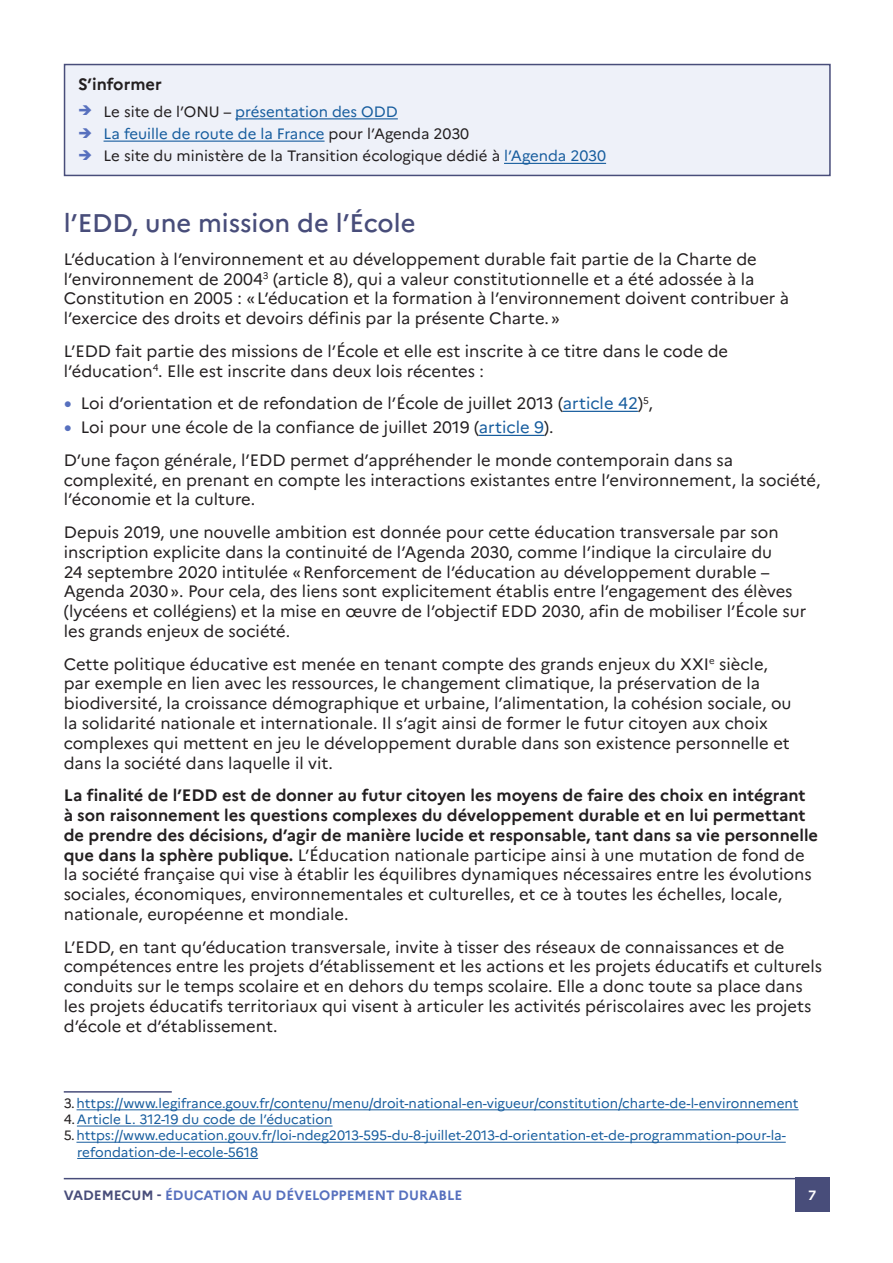
<style>
.page{position:relative;width:893px;height:1263px;background:#fff}
.page>*{position:absolute;margin:0;border:0;box-sizing:border-box;transform-origin:0 0}
.Titre_2{font:500 25.5px "Marianne";color:#484d7a}
.t1{font:16.5px/19.8px "Marianne";color:#231f20}
.Encadré_texte_titres{font:700 16.5px/19.8px "Marianne";color:#231f20}
.t2{font:15px "Marianne";color:#175d9e}
.t3{font:15px "Marianne";color:#231f20}
.Note_de_bas_de_page{font:13.5px/16.2px "Marianne";color:#175d9e}
.t4{font:700 13.5px "Marianne";color:#5770be}
.t5{font:700 13.5px "Marianne";color:#fff}
.s1{color:#5770be}
.s2{color:#231f20}
.s3{color:#175d9e}
.s4{font-family:"Arial";font-size:13.5px;color:#5770be}
.s5{font-weight:400}
.s6{color:#484d7a}
</style>
<div class="page">
<hr style="left:64px;top:1178px;width:765px;height:1px;background:#484d7a">
<div style="left:795px;top:1178px;width:34px;height:34px;background:#484d7a"></div>
<hr style="left:563px;top:411px;width:75px;height:1px;background:#175d9e">
<hr style="left:479px;top:435px;width:65px;height:1px;background:#175d9e">
<div style="left:65px;top:65px;width:765px;height:110px;background:#eef1f9"></div>
<hr style="left:235px;top:118px;width:163px;height:1px;background:#175d9e">
<hr style="left:104px;top:141px;width:221px;height:1px;background:#175d9e">
<hr style="left:504px;top:163px;width:102px;height:1px;background:#175d9e">
<div style="left:64px;top:64px;width:767px;height:112px;border:2px solid #484d7a"></div>
<hr style="left:64px;top:1091px;width:108px;height:1px;background:#484d7a">
<hr style="left:77px;top:1109px;width:722px;height:1px;background:#175d9e">
<hr style="left:77px;top:1125px;width:256px;height:1px;background:#175d9e">
<hr style="left:76px;top:1142px;width:710px;height:1px;background:#175d9e">
<hr style="left:77px;top:1158px;width:181px;height:1px;background:#175d9e">
<p class="Encadré_texte_titres" style="left:78px;top:75px;width:85px">S’informer</p>
<p class="t2" style="left:78px;top:102px;width:321px"><span class="s1">➔</span> <span class="s2">Le site de l’ONU –</span> présentation des ODD</p>
<p class="t2" style="left:78px;top:125px;width:393px"><span class="s1">➔</span> La feuille de route de la France <span class="s2">pour l’Agenda 2030</span></p>
<p class="t3" style="left:78px;top:147px;width:530px"><span class="s1">➔</span> Le site du ministère de la Transition écologique dédié à <span class="s3">l’Agenda 2030</span></p>
<p class="Titre_2" style="left:64px;top:208px;width:353px">l’EDD, une mission de l’École</p>
<p class="t1" style="left:64px;top:249px;width:727px">L’éducation à l’environnement et au développement durable fait partie de la Charte de l’environnement de 2004<sup>3</sup> (article 8), qui a valeur constitutionnelle et a été adossée à la Constitution en 2005 : «L’éducation et la formation à l’environnement doivent contribuer à l’exercice des droits et devoirs définis par la présente Charte. »</p>
<p class="t1" style="left:64px;top:341px;width:666px">L’EDD fait partie des missions de l’École et elle est inscrite à ce titre dans le code de l’éducation<sup>4</sup>. Elle est inscrite dans deux lois récentes :</p>
<p class="t1" style="left:64px;top:393px;width:591px"><span class="s4">●</span> Loi d’orientation et de refondation de l’École de juillet 2013 (<span class="s3">article 42</span>)<sup>5</sup>,</p>
<p class="t1" style="left:64px;top:417px;width:489px"><span class="s4">●</span> Loi pour une école de la confiance de juillet 2019 (<span class="s3">article 9</span>).</p>
<p class="t1" style="left:64px;top:450px;width:758px">D’une façon générale, l’EDD permet d’appréhender le monde contemporain dans sa complexité, en prenant en compte les interactions existantes entre l’environnement, la société, l’économie et la culture.</p>
<p class="t1" style="left:64px;top:522px;width:744px">Depuis 2019, une nouvelle ambition est donnée pour cette éducation transversale par son inscription explicite dans la continuité de l’Agenda 2030, comme l’indique la circulaire du<br>24 septembre 2020 intitulée «Renforcement de l’éducation au développement durable – Agenda 2030». Pour cela, des liens sont explicitement établis entre l’engagement des élèves (lycéens et collégiens) et la mise en œuvre de l’objectif EDD 2030, afin de mobiliser l’École sur les grands enjeux de société.</p>
<p class="t1" style="left:64px;top:654px;width:729px">Cette politique éducative est menée en tenant compte des grands enjeux du XXI<sup>e</sup> siècle, par exemple en lien avec les ressources, le changement climatique, la préservation de la biodiversité, la croissance démographique et urbaine, l’alimentation, la cohésion sociale, ou la solidarité nationale et internationale. Il s’agit ainsi de former le futur citoyen aux choix complexes qui mettent en jeu le développement durable dans son existence personnelle et dans la société dans laquelle il vit.</p>
<p class="Encadré_texte_titres" style="left:64px;top:785px;width:756px">La finalité de l’EDD est de donner au futur citoyen les moyens de faire des choix en intégrant à son raisonnement les questions complexes du développement durable et en lui permettant de prendre des décisions, d’agir de manière lucide et responsable, tant dans sa vie personnelle que dans la sphère publique. <span class="s5">L’Éducation nationale participe ainsi à une mutation de fond de la société française qui vise à établir les équilibres dynamiques nécessaires entre les évolutions sociales, économiques, environnementales et culturelles, et ce à toutes les échelles, locale, nationale, européenne et mondiale.</span></p>
<p class="t1" style="left:64px;top:937px;width:760px">L’EDD, en tant qu’éducation transversale, invite à tisser des réseaux de connaissances et de compétences entre les projets d’établissement et les actions et les projets éducatifs et culturels conduits sur le temps scolaire et en dehors du temps scolaire. Elle a donc toute sa place dans les projets éducatifs territoriaux qui visent à articuler les activités périscolaires avec les projets d’école et d’établissement.</p>
<p class="Note_de_bas_de_page" style="left:64px;top:1095px;width:736px"><span class="s2">3.</span> https://www.legifrance.gouv.fr/contenu/menu/droit-national-en-vigueur/constitution/charte-de-l-environnement</p>
<p class="Note_de_bas_de_page" style="left:64px;top:1111px;width:270px"><span class="s2">4.</span> Article L. 312-19 du code de l’éducation</p>
<p class="Note_de_bas_de_page" style="left:77px;top:1127px;width:710px;text-indent:-13px"><span class="s2">5.</span> https://www.education.gouv.fr/loi-ndeg2013-595-du-8-juillet-2013-d-orientation-et-de-programmation-pour-la&shy;refondation-de-l-ecole-5618</p>
<p class="t4" style="left:64px;top:1187px;width:400px"><span class="s6">VADEMECUM -</span> ÉDUCATION AU DÉVELOPPEMENT DURABLE</p>
<p class="t5" style="left:808px;top:1187px;width:10px">7</p>
</div>
